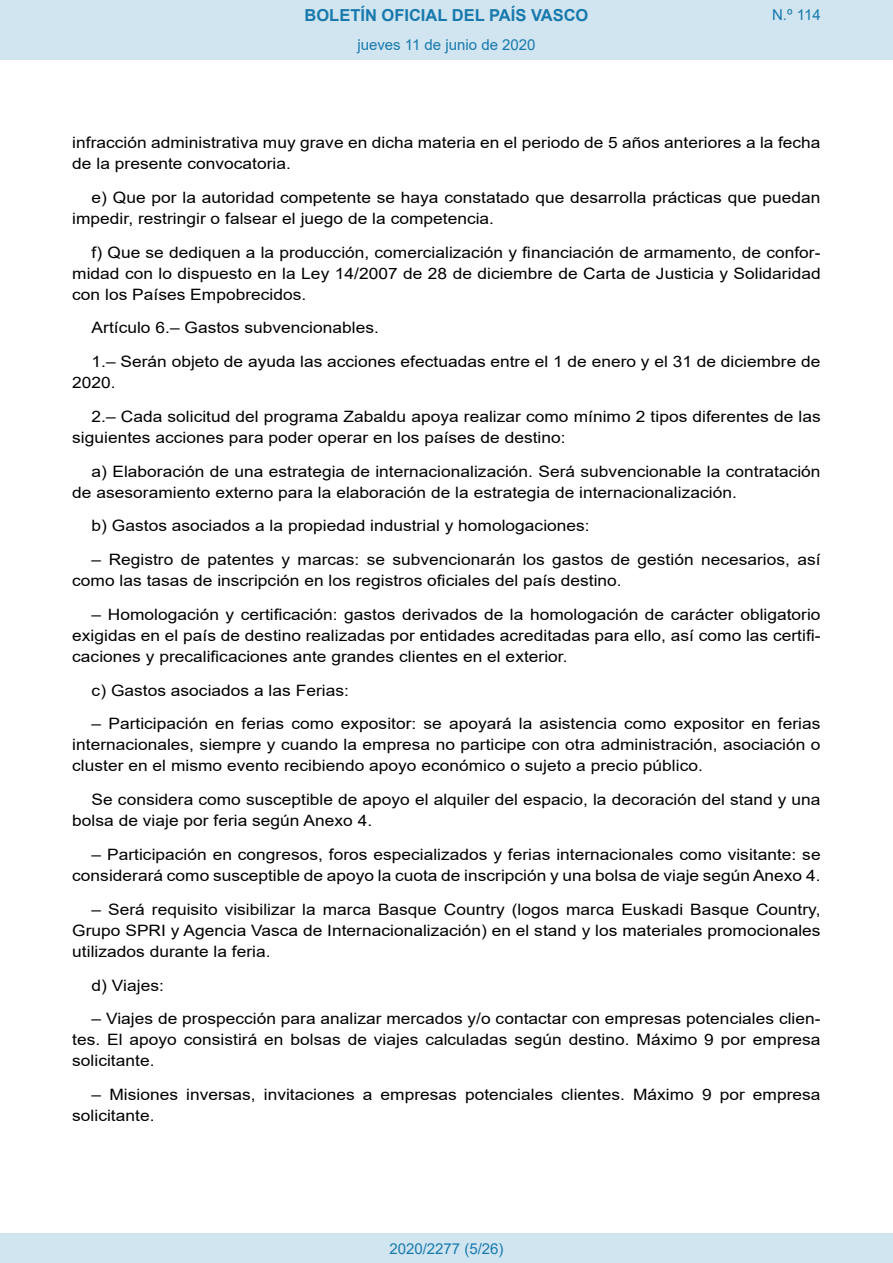
<style>
.page{position:relative;width:893px;height:1263px;background:#fff}
.page>*{position:absolute;margin:0;border:0;box-sizing:border-box;transform-origin:0 0}
.t1{font:700 16.5px "Arial";color:#1879ad}
.BOPVDetalle{font:15.6px/21px "Arial";color:#000;scale:1.11 1}
.Paginacion_Centro{font:15px "Arial";color:#1879ad}
</style>
<div class="page">
<div style="left:0;top:0;width:893px;height:60px;background:#d0e5f0"></div>
<div style="left:0;top:1233px;width:893px;height:30px;background:#d0e5f0"></div>
<p class="t1" style="left:305px;top:3px;width:285px">BOLETÍN OFICIAL DEL PAÍS VASCO</p>
<p class="Paginacion_Centro" style="left:357px;top:35px;width:180px">jueves 11 de junio de 2020</p>
<p class="Paginacion_Centro" style="left:772px;top:5px;width:50px">N.º 114</p>
<p class="BOPVDetalle" style="left:72px;top:132px;width:676px">infracción administrativa muy grave en dicha materia en el periodo de 5 años anteriores a la fecha de la presente convocatoria.</p>
<p class="BOPVDetalle" style="left:72px;top:187px;width:676px;text-indent:19px">e) Que por la autoridad competente se haya constatado que desarrolla prácticas que puedan impedir, restringir o falsear el juego de la competencia.</p>
<p class="BOPVDetalle" style="left:72px;top:242px;width:676px;text-align:justify;text-indent:19px">f) Que se dediquen a la producción, comercialización y financiación de armamento, de confor&shy;midad con lo dispuesto en la Ley 14/2007 de 28 de diciembre de Carta de Justicia y Solidaridad con los Países Empobrecidos.</p>
<p class="BOPVDetalle" style="left:92px;top:317px;width:260px">Artículo 6.– Gastos subvencionables.</p>
<p class="BOPVDetalle" style="left:72px;top:351px;width:675px;text-indent:19px">1.– Serán objeto de ayuda las acciones efectuadas entre el 1 de enero y el 31 de diciembre de<br>2020.</p>
<p class="BOPVDetalle" style="left:72px;top:406px;width:676px;text-indent:19px">2.– Cada solicitud del programa Zabaldu apoya realizar como mínimo 2 tipos diferentes de las siguientes acciones para poder operar en los países de destino:</p>
<p class="BOPVDetalle" style="left:72px;top:461px;width:676px;text-indent:19px">a) Elaboración de una estrategia de internacionalización. Será subvencionable la contratación de asesoramiento externo para la elaboración de la estrategia de internacionalización.</p>
<p class="BOPVDetalle" style="left:92px;top:515px;width:450px">b) Gastos asociados a la propiedad industrial y homologaciones:</p>
<p class="BOPVDetalle" style="left:72px;top:549px;width:676px;text-indent:19px">– Registro de patentes y marcas: se subvencionarán los gastos de gestión necesarios, así como las tasas de inscripción en los registros oficiales del país destino.</p>
<p class="BOPVDetalle" style="left:72px;top:604px;width:676px;text-align:justify;text-indent:19px">– Homologación y certificación: gastos derivados de la homologación de carácter obligatorio exigidas en el país de destino realizadas por entidades acreditadas para ello, así como las certifi&shy;caciones y precalificaciones ante grandes clientes en el exterior.</p>
<p class="BOPVDetalle" style="left:92px;top:680px;width:233px">c) Gastos asociados a las Ferias:</p>
<p class="BOPVDetalle" style="left:72px;top:713px;width:676px;text-align:justify;text-indent:19px">– Participación en ferias como expositor: se apoyará la asistencia como expositor en ferias internacionales, siempre y cuando la empresa no participe con otra administración, asociación o cluster en el mismo evento recibiendo apoyo económico o sujeto a precio público.</p>
<p class="BOPVDetalle" style="left:72px;top:789px;width:676px;text-indent:19px">Se considera como susceptible de apoyo el alquiler del espacio, la decoración del stand y una bolsa de viaje por feria según Anexo 4.</p>
<p class="BOPVDetalle" style="left:72px;top:844px;width:676px;text-align:right">– Participación en congresos, foros especializados y ferias internacionales como visitante: se considerará como susceptible de apoyo la cuota de inscripción y una bolsa de viaje según Anexo 4.</p>
<p class="BOPVDetalle" style="left:72px;top:899px;width:676px;text-align:justify;text-indent:19px">– Será requisito visibilizar la marca Basque Country (logos marca Euskadi Basque Country, Grupo SPRI y Agencia Vasca de Internacionalización) en el stand y los materiales promocionales utilizados durante la feria.</p>
<p class="BOPVDetalle" style="left:92px;top:974px;width:67px">d) Viajes:</p>
<p class="BOPVDetalle" style="left:72px;top:1008px;width:676px;text-align:justify;text-indent:19px">– Viajes de prospección para analizar mercados y/o contactar con empresas potenciales clien&shy;tes. El apoyo consistirá en bolsas de viajes calculadas según destino. Máximo 9 por empresa solicitante.</p>
<p class="BOPVDetalle" style="left:72px;top:1084px;width:676px;text-indent:19px">– Misiones inversas, invitaciones a empresas potenciales clientes. Máximo 9 por empresa solicitante.</p>
<p class="Paginacion_Centro" style="left:389px;top:1238px;width:116px">2020/2277 (5/26)</p>
</div>
